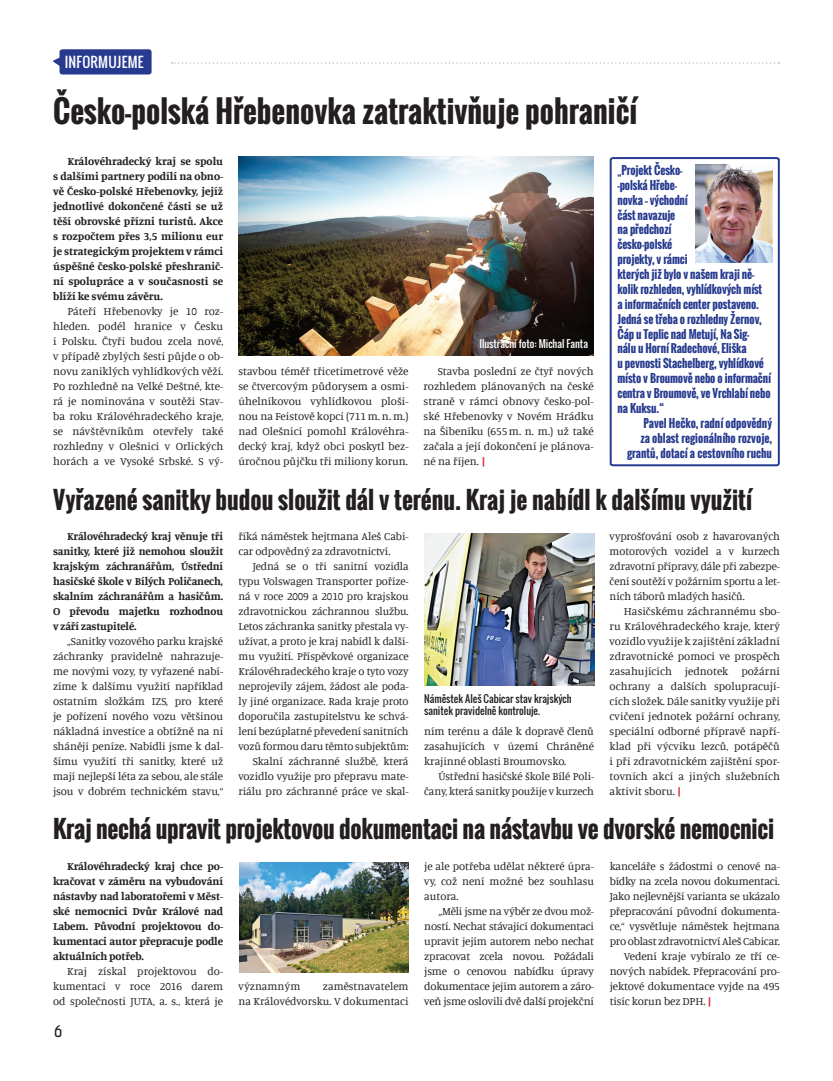
<style>
.page{position:relative;width:833px;height:1081px;background:#fff}
.page>*{position:absolute;margin:0;border:0;box-sizing:border-box;transform-origin:0 0}
.t1{font:700 30px "Oswald";color:#231f20}
.t2{font:700 23.75px "Oswald";letter-spacing:-.01em;color:#231f20}
.t3{font:15px "Kelson Sans";color:#231f20}
.t4{font:13.75px "Oswald";letter-spacing:.02em;color:#fff}
.t5{font:11.25px/15px "Manuale";letter-spacing:-.01em;color:#231f20;text-align:justify}
.t6{font:700 11.25px/15px "Manuale";letter-spacing:-.01em;color:#231f20;text-align:justify}
.t7{font:700 11.25px/14.9px "Oswald";letter-spacing:-.01em;color:#263a8f}
.t8{font:10px/12px "Oswald";color:#231f20}
.t9{font:10px "Oswald";color:#fff}
.s1{font-weight:700;color:#d1232a}
</style>
<div class="page">
<svg style="left:53px;top:58px;width:6px;height:8px"></svg>
<div style="left:59px;top:49px;width:93px;height:25px;background:#263a8f;border-radius:3px"></div>
<svg style="left:609px;top:157px;width:171px;height:310px"></svg>
<svg style="left:172px;top:62px;width:607px;height:2px"></svg>
<img style="left:239px;top:863px;width:170px;height:109px">
<img style="left:238px;top:157px;width:356px;height:199px">
<img style="left:695px;top:164px;width:77px;height:99px">
<img style="left:424px;top:533px;width:170px;height:152px">
<p class="t4" style="left:65px;top:52px;width:81px">informujeme</p>
<h1 class="t1" style="left:53px;top:89px;width:585px">Česko-polská Hřebenovka zatraktivňuje pohraničí</h1>
<p class="t6" style="left:53px;top:153px;width:172px;text-indent:14px">Královéhradecký kraj se spolu s dalšími partnery podílí na obno&shy;vě Česko-polské Hřebenovky, jejíž jednotlivé dokončené části se už těší obrovské přízni turistů. Akce s rozpočtem přes 3,5 milionu eur je strategickým projektem v rámci úspěšné česko-polské přeshranič&shy;ní spolupráce a v současnosti se blíží ke svému závěru.</p>
<p class="t5" style="left:53px;top:303px;width:172px;text-indent:14px">Páteří Hřebenovky je 10 roz&shy;hleden. podél hranice v Česku i Polsku. Čtyři budou zcela nové, v případě zbylých šesti půjde o ob&shy;novu zaniklých vyhlídkových věží.<br>Po rozhledně na Velké Deštné, kte&shy;rá je nominována v soutěži Stav&shy;ba roku Královéhradeckého kraje, se návštěvníkům otevřely také rozhledny v Olešnici v Orlických horách a ve Vysoké Srbské. S vý-</p>
<p class="t7" style="left:617px;top:163px;width:155px">„Projekt Česko-<br>-polská Hřebe-<br>novka – východní<br>část navazuje<br>na předchozí<br>česko-polské<br>projekty, v rámci<br>kterých již bylo v našem kraji ně&shy;kolik rozhleden, vyhlídkových míst<br>a informačních center postaveno.<br>Jedná se třeba o rozhledny Žernov,<br>Čáp u Teplic nad Metují, Na Sig-<br>nálu u Horní Radechové, Eliška<br>u pevnosti Stachelberg, vyhlídkové místo v Broumově nebo o informační centra v Broumově, ve Vrchlabí nebo na Kuksu.“</p>
<p class="t7" style="left:627px;top:416px;width:146px;text-align:right">Pavel Hečko, radní odpovědný<br>za oblast regionálního rozvoje, grantů, dotací a cestovního ruchu</p>
<p class="t9" style="left:479px;top:336px;width:110px">Ilustrační foto: Michal Fanta</p>
<p class="t5" style="left:238px;top:363px;width:172px">stavbou téměř třicetimetrové věže se čtvercovým půdorysem a osmi&shy;úhelníkovou vyhlídkovou ploši&shy;nou na Feistově kopci (711m. n. m.) nad Olešnicí pomohl Královéhra&shy;decký kraj, když obci poskytl bez&shy;úročnou půjčku tři miliony korun.</p>
<p class="t5" style="left:423px;top:363px;width:172px;text-indent:14px">Stavba poslední ze čtyř nových rozhledem plánovaných na české straně v rámci obnovy česko-pol&shy;ské Hřebenovky v Novém Hrádku na Šibeníku (655m. n. m.) už také začala a její dokončení je plánova&shy;né na říjen. <span class="s1">|</span></p>
<h2 class="t2" style="left:53px;top:482px;width:700px">Vyřazené sanitky budou sloužit dál v terénu. Kraj je nabídl k dalšímu využití</h2>
<p class="t6" style="left:53px;top:528px;width:172px;text-indent:14px">Královéhradecký kraj věnuje tři sanitky, které již nemohou sloužit krajským záchranářům, Ústřední hasičské škole v Bílých Poličanech, skalním záchranářům a hasičům.<br>O převodu majetku rozhodnou v září zastupitelé.</p>
<p class="t5" style="left:53px;top:633px;width:172px;text-indent:14px">„Sanitky vozového parku krajské záchranky pravidelně nahrazuje&shy;me novými vozy, ty vyřazené nabí&shy;zíme k dalšímu využití například ostatním složkám IZS, pro které je pořízení nového vozu většinou nákladná investice a obtížně na ni shánějí peníze. Nabídli jsme k dal&shy;šímu využití tři sanitky, které už mají nejlepší léta za sebou, ale stále jsou v dobrém technickém stavu,“</p>
<p class="t5" style="left:238px;top:528px;width:172px">říká náměstek hejtmana Aleš Cabi&shy;car odpovědný za zdravotnictví.</p>
<p class="t5" style="left:238px;top:558px;width:172px;text-align:right">Jedná se o tři sanitní vozidla typu Volswagen Transporter poříze&shy;ná v roce 2009 a 2010 pro krajskou zdravotnickou záchrannou službu.<br>Letos záchranka sanitky přestala vy&shy;užívat, a proto je kraj nabídl k další&shy;mu využití. Příspěvkové organizace Královéhradeckého kraje o tyto vozy neprojevily zájem, žádost ale poda&shy;ly jiné organizace. Rada kraje proto doporučila zastupitelstvu ke schvá&shy;lení bezúplatné převedení sanitních vozů formou daru těmto subjektům:<br>Skalní záchranné službě, která vozidlo využije pro přepravu mate&shy;riálu pro záchranné práce ve skal-</p>
<p class="t5" style="left:609px;top:528px;width:172px">vyprošťování osob z havarovaných motorových vozidel a v kurzech zdravotní přípravy, dále při zabezpe&shy;čení soutěží v požárním sportu a let&shy;ních táborů mladých hasičů.</p>
<p class="t5" style="left:609px;top:603px;width:172px;text-indent:14px">Hasičskému záchrannému sbo&shy;ru Královéhradeckého kraje, který vozidlo využije k zajištění základní zdravotnické pomoci ve prospěch zasahujících jednotek požární ochrany a dalších spolupracují&shy;cích složek. Dále sanitky využije při cvičení jednotek požární ochrany, speciální odborné přípravě napří&shy;klad při výcviku lezců, potápěčů i při zdravotnickém zajištění spor&shy;tovních akcí a jiných služebních aktivit sboru. <span class="s1">|</span></p>
<p class="t8" style="left:424px;top:692px;width:149px">Náměstek Aleš Cabicar stav krajských sanitek pravidelně kontroluje.</p>
<p class="t5" style="left:424px;top:723px;width:171px">ním terénu a dále k dopravě členů zasahujících v území Chráněné krajinné oblasti Broumovsko.</p>
<p class="t5" style="left:424px;top:768px;width:171px;text-align:right">Ústřední hasičské škole Bílé Poli&shy;čany, která sanitky použije v kurzech</p>
<h2 class="t2" style="left:53px;top:811px;width:722px">Kraj nechá upravit projektovou dokumentaci na nástavbu ve dvorské nemocnici</h2>
<p class="t6" style="left:53px;top:858px;width:172px;text-indent:14px">Královéhradecký kraj chce po&shy;kračovat v záměru na vybudování nástavby nad laboratořemi v Měst&shy;ské nemocnici Dvůr Králové nad Labem. Původní projektovou do&shy;kumentaci autor přepracuje podle aktuálních potřeb.</p>
<p class="t5" style="left:53px;top:963px;width:172px;text-indent:14px">Kraj získal projektovou do&shy;kumentaci v roce 2016 darem od společnosti JUTA, a. s., která je</p>
<p class="t5" style="left:609px;top:858px;width:172px">kanceláře s žádostmi o cenové na-</p>
<p class="t5" style="left:609px;top:873px;width:172px">bídky na zcela novou dokumentaci.</p>
<p class="t5" style="left:609px;top:888px;width:172px">Jako nejlevnější varianta se ukázalo</p>
<p class="t5" style="left:609px;top:903px;width:172px">přepracování původní dokumenta-</p>
<p class="t5" style="left:609px;top:918px;width:172px">ce,“ vysvětluje náměstek hejtmana</p>
<p class="t5" style="left:609px;top:933px;width:172px">pro oblast zdravotnictví Aleš Cabicar.</p>
<p class="t5" style="left:624px;top:948px;width:158px">Vedení kraje vybíralo ze tří ce-</p>
<p class="t5" style="left:609px;top:963px;width:172px">nových nabídek. Přepracování pro-</p>
<p class="t5" style="left:609px;top:978px;width:172px">jektové dokumentace vyjde na 495</p>
<p class="t5" style="left:609px;top:993px;width:104px">tisíc korun bez DPH. <span class="s1">|</span></p>
<p class="t5" style="left:424px;top:858px;width:171px">je ale potřeba udělat některé úpra&shy;vy, což není možné bez souhlasu autora.</p>
<p class="t5" style="left:424px;top:903px;width:171px;text-indent:14px">„Měli jsme na výběr ze dvou mož&shy;ností. Nechat stávající dokumentaci upravit jejím autorem nebo nechat zpracovat zcela novou. Požádali jsme o cenovou nabídku úpravy dokumentace jejím autorem a záro&shy;veň jsme oslovili dvě další projekční</p>
<p class="t5" style="left:238px;top:978px;width:172px;text-align:right">zaměstnavatelem<br>na Královédvorsku. V dokumentaci</p>
<p class="t5" style="left:238px;top:978px;width:63px">významným</p>
<h3 class="t3" style="left:54px;top:1022px;width:10px">6</h3>
</div>
